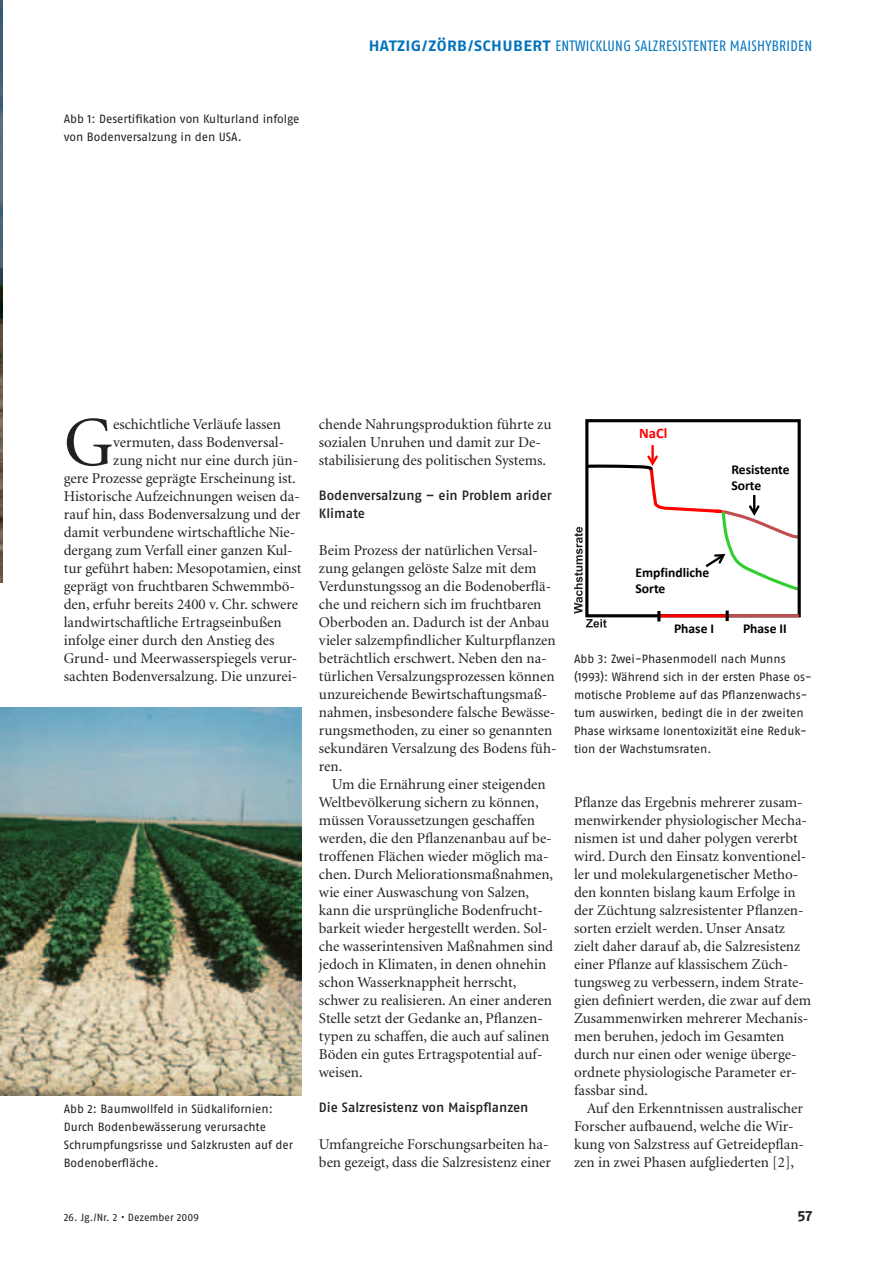
<style>
.page{position:relative;width:893px;height:1263px;background:#fff}
.page>*{position:absolute;margin:0;border:0;box-sizing:border-box;transform-origin:0 0}
.t1{font:70.35px "Minion";color:#231f20}
.t2{font:15px/18px "Minion";color:#231f20}
.t3{font:15px "Fago Ex Bold Lf";letter-spacing:.035em;color:#0072bc}
.t4{font:15px "Fago Co Regular Lf";color:#0072bc}
.t5{font:15px "Fago No Bold Lf";color:#231f20}
.t6{font:700 14.7px "Calibri";color:#f00}
.t7{font:700 13.65px/16.4px "Calibri";color:#000}
.t8{font:13.5px/17.2px "Fago No Med Lf";letter-spacing:-.005em;color:#231f20}
.t9{font:12px/18px "Fago No Regular LF";letter-spacing:-.005em;color:#231f20}
.t10{font:10.5px "Fago No Regular LF";letter-spacing:-.005em;color:#231f20}
.s1{font-family:"Fago Co Regular Lf"}
</style>
<div class="page">
<img style="left:0;top:0;width:2px;height:582px">
<img style="left:0;top:707px;width:302px;height:388px">
<div style="left:585px;top:419px;width:216px;height:198px;border:3px solid #000"></div>
<hr style="left:651px;top:445px;width:3px;height:19px;background:#f00">
<svg style="left:574px;top:453px;width:227px;height:175px"></svg>
<p class="t9" style="left:64px;top:110px;width:237px">Abb 1: Desertifikation von Kulturland infolge von Bodenversalzung in den USA.</p>
<p class="t3" style="left:369px;top:37px;width:229px">HATZIG/ZÖRB/SCH UBERT <span class="s1">ENTWICKLUNG</span></p>
<p class="t4" style="left:635px;top:37px;width:7px">SALZRES</p>
<p class="t4" style="left:678px;top:37px;width:12px">ISTENTER</p>
<p class="t4" style="left:730px;top:37px;width:69px">MAISHYBRIDEN</p>
<h1 class="t1" style="left:64px;top:408px;width:51px">G</h1>
<p class="t2" style="left:113px;top:416px;width:169px">eschichtliche Verläufe lassen</p>
<p class="t2" style="left:113px;top:434px;width:172px">vermuten, dass Bodenversal-</p>
<p class="t2" style="left:113px;top:452px;width:186px">zung nicht nur eine durch jün-</p>
<p class="t2" style="left:64px;top:470px;width:233px">gere Prozesse geprägte Erscheinung ist.</p>
<p class="t2" style="left:64px;top:488px;width:238px">Historische Aufzeichnungen weisen da-</p>
<p class="t2" style="left:64px;top:506px;width:238px">rauf hin, dass Bodenversalzung und der</p>
<p class="t2" style="left:64px;top:524px;width:233px">damit verbundene wirtschaftliche Nie-</p>
<p class="t2" style="left:64px;top:542px;width:230px">dergang zum Verfall einer ganzen Kul-</p>
<p class="t2" style="left:64px;top:560px;width:239px">tur geführt haben: Mesopotamien, einst</p>
<p class="t2" style="left:64px;top:578px;width:233px">geprägt von fruchtbaren Schwemmbö-</p>
<p class="t2" style="left:64px;top:596px;width:236px">den, erfuhr bereits 2400 v. Chr. schwere</p>
<p class="t2" style="left:64px;top:614px;width:219px">landwirtschaftliche Ertragseinbußen</p>
<p class="t2" style="left:64px;top:632px;width:212px">infolge einer durch den Anstieg des</p>
<p class="t2" style="left:64px;top:650px;width:235px">Grund- und Meerwasserspiegels verur-</p>
<p class="t2" style="left:64px;top:668px;width:235px">sachten Bodenversalzung. Die unzurei-</p>
<p class="t9" style="left:64px;top:1100px;width:231px">Abb 2: Baumwollfeld in Südkalifornien:<br>Durch Bodenbewässerung verursachte Schrumpfungsrisse und Salzkrusten auf der Bodenoberfläche.</p>
<p class="t2" style="left:319px;top:416px;width:234px">chende Nahrungsproduktion führte zu sozialen Unruhen und damit zur De&shy;stabilisierung des politischen Systems.</p>
<p class="t8" style="left:319px;top:487px;width:235px">Bodenversalzung – ein Problem arider<br>Klimate</p>
<p class="t2" style="left:319px;top:542px;width:239px">Beim Prozess der natürlichen Versal&shy;zung gelangen gelöste Salze mit dem Verdunstungssog an die Bodenoberflä&shy;che und reichern sich im fruchtbaren Oberboden an. Dadurch ist der Anbau vieler salzempfindlicher Kulturpflanzen beträchtlich erschwert. Neben den na&shy;türlichen Versalzungsprozessen können unzureichende Bewirtschaftungsmaß&shy;nahmen, insbesondere falsche Bewässe&shy;rungsmethoden, zu einer so genannten sekundären Versalzung des Bodens füh&shy;ren.</p>
<p class="t2" style="left:319px;top:776px;width:236px;text-indent:13px">Um die Ernährung einer steigenden Weltbevölkerung sichern zu können, müssen Voraussetzungen geschaffen werden, die den Pflanzenanbau auf be&shy;troffenen Flächen wieder möglich ma&shy;chen. Durch Meliorationsmaßnahmen, wie einer Auswaschung von Salzen, kann die ursprüngliche Bodenfrucht&shy;barkeit wieder hergestellt werden. Sol&shy;che wasserintensiven Maßnahmen sind jedoch in Klimaten, in denen ohnehin schon Wasserknappheit herrscht, schwer zu realisieren. An einer anderen Stelle setzt der Gedanke an, Pflanzen&shy;typen zu schaffen, die auch auf salinen Böden ein gutes Ertragspotential auf&shy;weisen.</p>
<p class="t8" style="left:319px;top:1099px;width:211px">Die Salzresistenz von Maispflanzen</p>
<p class="t2" style="left:319px;top:1136px;width:234px">Umfangreiche Forschungsarbeiten ha&shy;ben gezeigt, dass die Salzresistenz einer</p>
<p class="t6" style="left:639px;top:424px;width:30px">NaCl</p>
<p class="t7" style="left:731px;top:460px;width:60px">Resistente<br>Sorte</p>
<p class="t7" style="left:635px;top:563px;width:75px">Empfindliche<br>Sorte</p>
<p class="t7" style="left:674px;top:620px;width:42px">Phase I</p>
<p class="t7" style="left:743px;top:620px;width:45px">Phase II</p>
<p class="t9" style="left:574px;top:650px;width:239px">Abb 3: Zwei-Phasenmodell nach Munns (1993): Während sich in der ersten Phase os&shy;motische Probleme auf das Pflanzenwachs&shy;tum auswirken, bedingt die in der zweiten Phase wirksame Ionentoxizität eine Reduk&shy;tion der Wachstumsraten.</p>
<p class="t2" style="left:574px;top:794px;width:239px">Pflanze das Ergebnis mehrerer zusam&shy;menwirkender physiologischer Mecha&shy;nismen ist und daher polygen vererbt wird. Durch den Einsatz konventionel&shy;ler und molekulargenetischer Metho&shy;den konnten bislang kaum Erfolge in der Züchtung salzresistenter Pflanzen&shy;sorten erzielt werden. Unser Ansatz zielt daher darauf ab, die Salzresistenz einer Pflanze auf klassischem Züch&shy;tungsweg zu verbessern, indem Strate&shy;gien definiert werden, die zwar auf dem Zusammenwirken mehrerer Mechanis&shy;men beruhen, jedoch im Gesamten durch nur einen oder wenige überge&shy;ordnete physiologische Parameter er&shy;fassbar sind.</p>
<p class="t2" style="left:574px;top:1100px;width:231px;text-indent:13px">Auf den Erkenntnissen australischer Forscher aufbauend, welche die Wir&shy;kung von Salzstress auf Getreidepflan&shy;zen in zwei Phasen aufgliederten [2],</p>
<p class="t10" style="left:64px;top:1211px;width:137px">26. Jg./Nr. 2 • Dezember 2009</p>
<p class="t5" style="left:797px;top:1207px;width:16px">57</p>
</div>
